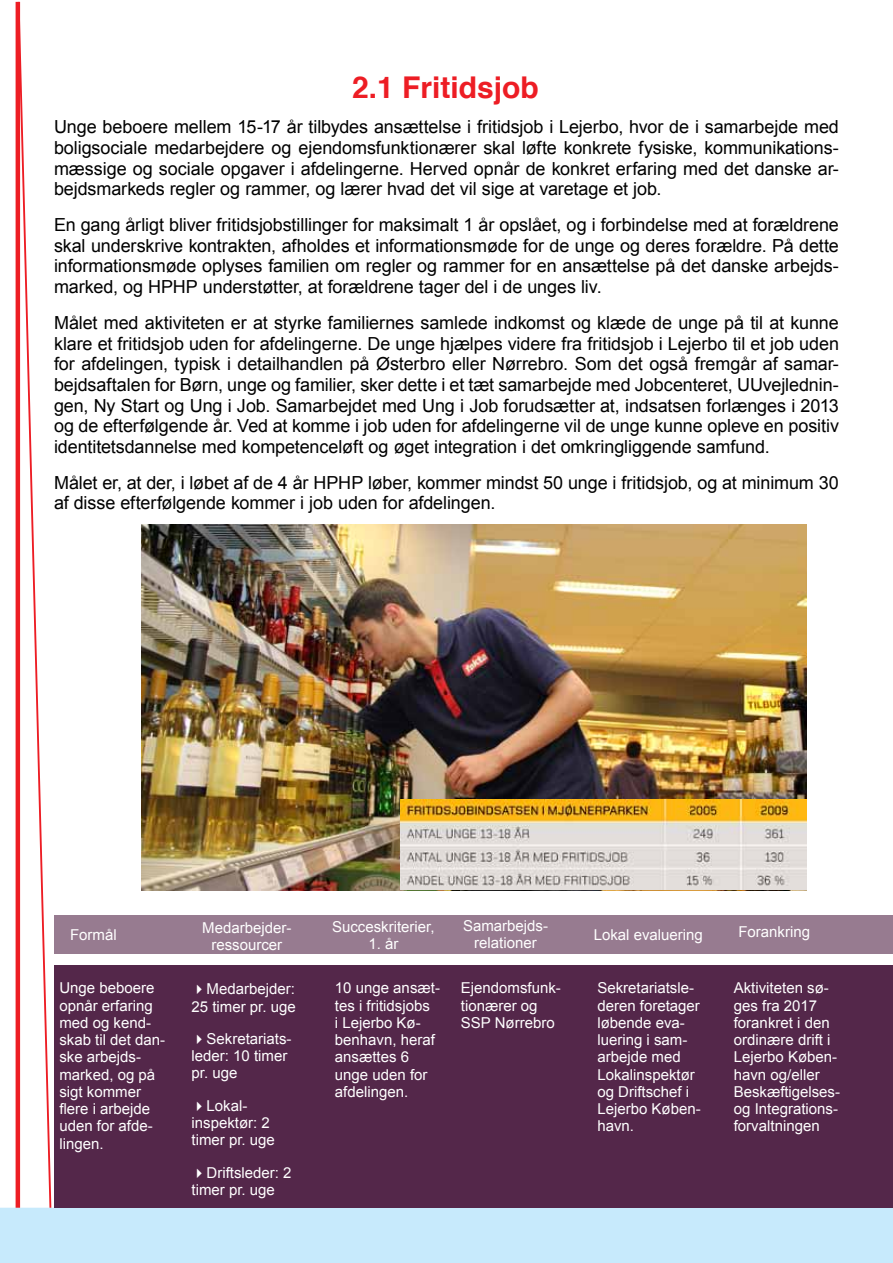
<style>
.page{position:relative;width:893px;height:1263px;background:#fff}
.page>*{position:absolute;margin:0;border:0;box-sizing:border-box;transform-origin:0 0}
.t1{font:700 30px "Helvetica";color:#ed1d24}
.t2{font:18px/20.7px "Arial";letter-spacing:-.005em;color:#000;text-align:justify}
.t3{font:15px/17.2px "Arial";color:#fff}
</style>
<div class="page">
<hr style="left:16px;top:2px;width:4px;height:1259px;background:#ed1d24">
<svg style="left:17px;top:1px;width:37px;height:1207px"></svg>
<div style="left:0;top:1208px;width:893px;height:55px;background:#c7eafc"></div>
<div style="left:54px;top:915px;width:839px;height:38px;background:#977b90"></div>
<div style="left:54px;top:965px;width:839px;height:243px;background:#54274a"></div>
<img style="left:142px;top:524px;width:664px;height:366px">
<img style="left:400px;top:799px;width:406px;height:90px">
<h1 class="t1" style="left:352px;top:64px;width:188px">2.1 Fritidsjob</h1>
<p class="t2" style="left:54px;top:117px;width:786px">Unge beboere mellem 15-17 år tilbydes ansættelse i fritidsjob i Lejerbo, hvor de i samarbejde med boligsociale medarbejdere og ejendomsfunktionærer skal løfte konkrete fysiske, kommunikations&shy;mæssige og sociale opgaver i afdelingerne. Herved opnår de konkret erfaring med det danske ar&shy;bejdsmarkeds regler og rammer, og lærer hvad det vil sige at varetage et job.</p>
<p class="t2" style="left:54px;top:215px;width:786px">En gang årligt bliver fritidsjobstillinger for maksimalt 1 år opslået, og i forbindelse med at forældrene skal underskrive kontrakten, afholdes et informationsmøde for de unge og deres forældre. På dette informationsmøde oplyses familien om regler og rammer for en ansættelse på det danske arbejds&shy;marked, og HPHP understøtter, at forældrene tager del i de unges liv.</p>
<p class="t2" style="left:54px;top:312px;width:786px">Målet med aktiviteten er at styrke familiernes samlede indkomst og klæde de unge på til at kunne klare et fritidsjob uden for afdelingerne. De unge hjælpes videre fra fritidsjob i Lejerbo til et job uden for afdelingen, typisk i detailhandlen på Østerbro eller Nørrebro. Som det også fremgår af samar&shy;bejdsaftalen for Børn, unge og familier, sker dette i et tæt samarbejde med Jobcenteret, UUvejlednin&shy;gen, Ny Start og Ung i Job. Samarbejdet med Ung i Job forudsætter at, indsatsen forlænges i 2013 og de efterfølgende år. Ved at komme i job uden for afdelingerne vil de unge kunne opleve en positiv identitetsdannelse med kompetenceløft og øget integration i det omkringliggende samfund.</p>
<p class="t2" style="left:54px;top:472px;width:786px">Målet er, at der, i løbet af de 4 år HPHP løber, kommer mindst 50 unge i fritidsjob, og at minimum 30 af disse efterfølgende kommer i job uden for afdelingen.</p>
<p class="t3" style="left:70px;top:926px;width:48px">Formål</p>
<p class="t3" style="left:202px;top:919px;width:91px;text-align:center">Medarbejder&shy;ressourcer</p>
<p class="t3" style="left:332px;top:918px;width:104px">Succeskriterier,</p>
<p class="t3" style="left:368px;top:935px;width:32px">1. år</p>
<p class="t3" style="left:59px;top:980px;width:107px">Unge beboere opnår erfaring med og kend&shy;skab til det dan&shy;ske arbejds&shy;marked, og på sigt kommer flere i arbejde uden for afde&shy;lingen.</p>
<p class="t3" style="left:192px;top:981px;width:106px">✔Medarbejder:<br>25 timer pr. uge</p>
<p class="t3" style="left:192px;top:1030px;width:102px">✔Sekretariats&shy;leder: 10 timer pr. uge</p>
<p class="t3" style="left:192px;top:1097px;width:85px">✔Lokal&shy;inspektør: 2 timer pr. uge</p>
<p class="t3" style="left:192px;top:1164px;width:102px">✔Driftsleder: 2 timer pr. uge</p>
<p class="t3" style="left:335px;top:980px;width:107px">10 unge ansæt&shy;tes i fritidsjobs<br>i Lejerbo Kø&shy;benhavn, heraf ansættes 6 unge uden for afdelingen.</p>
<p class="t3" style="left:463px;top:917px;width:87px;text-align:center">Samarbejds&shy;relationer</p>
<p class="t3" style="left:594px;top:926px;width:111px">Lokal evaluering</p>
<p class="t3" style="left:738px;top:923px;width:73px">Forankring</p>
<p class="t3" style="left:461px;top:980px;width:102px">Ejendomsfunk&shy;tionærer og<br>SSP Nørrebro</p>
<p class="t3" style="left:597px;top:980px;width:105px">Sekretariatsle&shy;deren foretager løbende eva&shy;luering i sam&shy;arbejde med<br>Lokalinspektør og Driftschef i<br>Lejerbo Køben&shy;havn.</p>
<p class="t3" style="left:734px;top:980px;width:108px">Aktiviteten sø&shy;ges fra 2017 forankret i den ordinære drift i<br>Lejerbo Køben&shy;havn og/eller<br>Beskæftigelses&shy;og Integrations&shy;forvaltningen</p>
</div>
